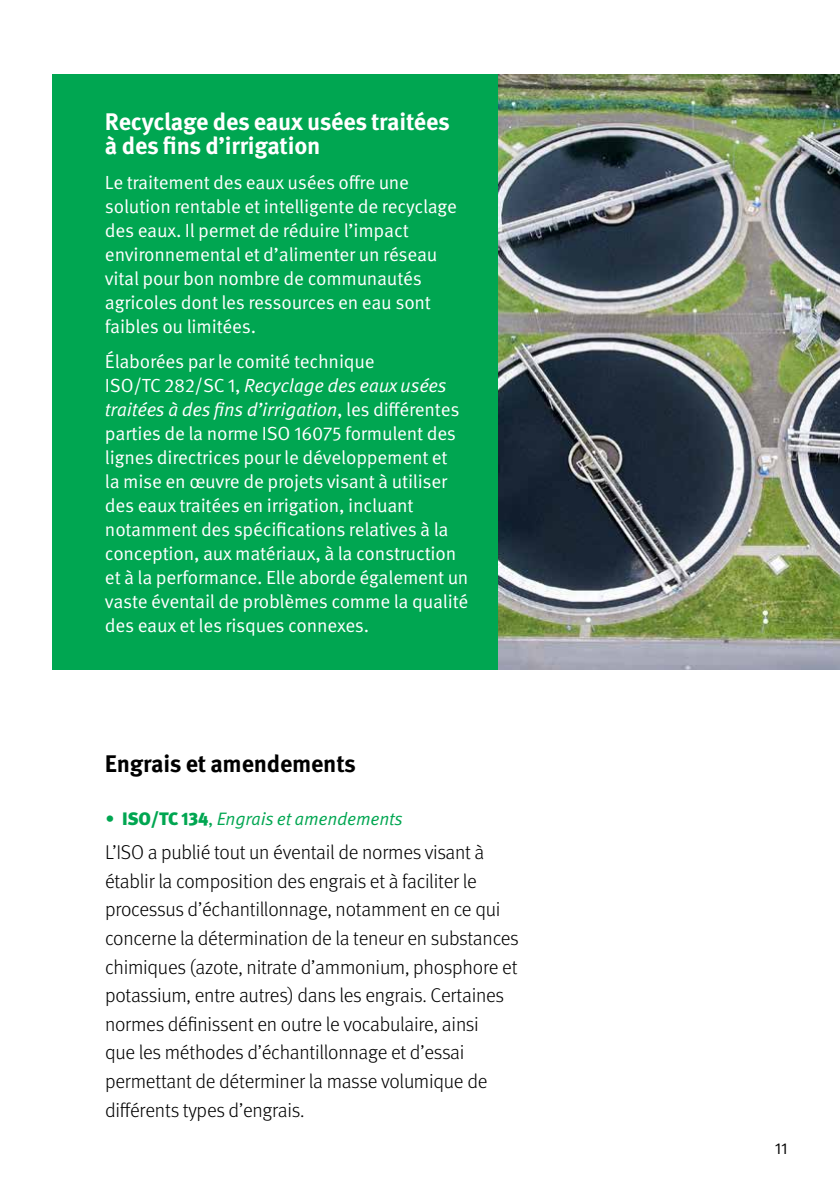
<style>
.page{position:relative;width:840px;height:1191px;background:#fff}
.page>*{position:absolute;margin:0;border:0;box-sizing:border-box;transform-origin:0 0}
.BOX_H2{font:700 24px/24px "Meta Pro";letter-spacing:-.01em;color:#fff}
.box-h2{font:700 24px "Meta Pro";letter-spacing:-.01em;color:#000}
.box-normal{font:300 20px/28.6px "Meta Pro";letter-spacing:-.01em;color:#000}
.illustration{font:19px/24px "Meta Pro Norm";letter-spacing:-.01em;color:#fff}
.t1{font:18px "Meta Pro Norm Ita";letter-spacing:-.01em;color:#00a651}
.t2{font:16px "Meta Pro Norm";color:#000}
.s1{font-family:"Meta Pro Norm Ita"}
.s2{font-family:"Meta Pro";font-weight:900}
.s3{font-family:"Meta Pro Norm"}
</style>
<div class="page">
<div style="left:52px;top:74px;width:446px;height:596px;background:#00a651"></div>
<img style="left:498px;top:74px;width:341px;height:596px">
<p class="BOX_H2" style="left:105px;top:108px;width:346px">Recyclage des eaux usées traitées à des fins d’irrigation</p>
<p class="illustration" style="left:105px;top:170px;width:353px">Le traitement des eaux usées offre une solution rentable et intelligente de recyclage des eaux. Il permet de réduire l’impact environnemental et d’alimenter un réseau vital pour bon nombre de communautés agricoles dont les ressources en eau sont faibles ou limitées.</p>
<p class="illustration" style="left:105px;top:348px;width:365px">Élaborées par le comité technique<br>ISO/TC 282/SC 1, <span class="s1">Recyclage des eaux usées traitées à des fins d’irrigation</span>, les différentes parties de la norme ISO 16075 formulent des lignes directrices pour le développement et<br>la mise en œuvre de projets visant à utiliser des eaux traitées en irrigation, incluant notamment des spécifications relatives à la conception, aux matériaux, à la construction et à la performance. Elle aborde également un vaste éventail de problèmes comme la qualité des eaux et les risques connexes.</p>
<p class="box-h2" style="left:105px;top:745px;width:252px">Engrais et amendements</p>
<p class="t1" style="left:105px;top:805px;width:299px">• <span class="s2">ISO/TC 134</span><span class="s3">,</span> Engrais et amendements</p>
<p class="box-normal" style="left:105px;top:837px;width:415px">L’ISO a publié tout un éventail de normes visant à établir la composition des engrais et à faciliter le processus d’échantillonnage, notamment en ce qui concerne la détermination de la teneur en substances chimiques (azote, nitrate d’ammonium, phosphore et potassium, entre autres) dans les engrais. Certaines normes définissent en outre le vocabulaire, ainsi<br>que les méthodes d’échantillonnage et d’essai permettant de déterminer la masse volumique de différents types d’engrais.</p>
<p class="t2" style="left:774px;top:1136px;width:14px">11</p>
</div>
